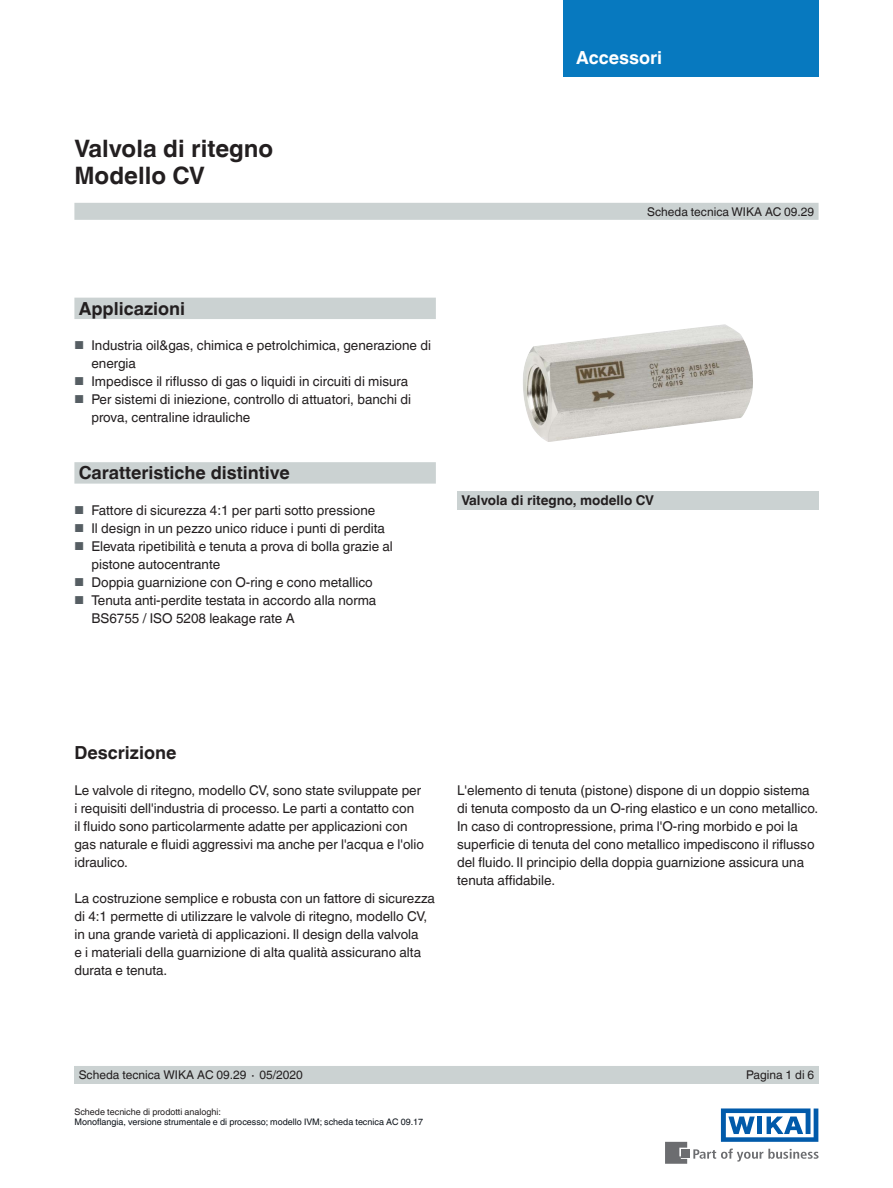
<style>
.page{position:relative;width:893px;height:1188px;background:#fff}
.page>*{position:absolute;margin:0;border:0;box-sizing:border-box;transform-origin:0 0}
.t1{font:700 24px/27px "Helvetica World";color:#231f20}
.t2{font:700 18px "Helvetica World";color:#231f20}
.t3{font:700 18px "Helvetica World";color:#fff}
.t4{font:13.5px/18px "Helvetica World";color:#231f20}
.t5{font:700 13.5px "Helvetica World";color:#231f20}
.t6{font:12px "Helvetica World";color:#231f20}
.t7{font:9px "Helvetica World";color:#0d131a}
.t8{font:9px "Helvetica World";color:#231f20}
.s1{font-size:11.55px;color:#565e63}
</style>
<div class="page">
<svg style="left:693px;top:1149px;width:126px;height:13px"></svg>
<div style="left:682px;top:1150px;width:8px;height:8px;background:#6c6d70"></div>
<svg style="left:665px;top:1142px;width:22px;height:22px"></svg>
<svg style="left:721px;top:1108px;width:97px;height:34px"></svg>
<div style="left:563px;top:0;width:256px;height:76px;background:#0779bf"></div>
<div style="left:74px;top:203px;width:745px;height:17px;background:#cbd2d2"></div>
<div style="left:74px;top:1066px;width:745px;height:18px;background:#cbd2d2"></div>
<svg style="left:74px;top:298px;width:362px;height:186px"></svg>
<div style="left:457px;top:491px;width:362px;height:18px;background:#cbd2d2"></div>
<img style="left:523px;top:324px;width:230px;height:118px">
<h1 class="t1" style="left:74px;top:135px;width:200px">Valvola di ritegno<br>Modello CV</h1>
<h2 class="t3" style="left:576px;top:47px;width:88px">Accessori</h2>
<p class="t6" style="left:647px;top:204px;width:169px">Scheda tecnica WIKA AC 09.29</p>
<h2 class="t2" style="left:79px;top:298px;width:108px">Applicazioni</h2>
<p class="t4" style="left:91px;top:336px;width:341px;text-indent:-17px"><span class="s1">■</span> Industria oil&amp;gas, chimica e petrolchimica, generazione di energia</p>
<p class="t4" style="left:74px;top:372px;width:335px"><span class="s1">■</span> Impedisce il riflusso di gas o liquidi in circuiti di misura</p>
<p class="t4" style="left:91px;top:390px;width:321px;text-indent:-17px"><span class="s1">■</span> Per sistemi di iniezione, controllo di attuatori, banchi di prova, centraline idrauliche</p>
<h2 class="t2" style="left:79px;top:463px;width:213px">Caratteristiche distintive</h2>
<p class="t4" style="left:74px;top:501px;width:302px"><span class="s1">■</span> Fattore di sicurezza 4:1 per parti sotto pressione</p>
<p class="t4" style="left:74px;top:519px;width:312px"><span class="s1">■</span> Il design in un pezzo unico riduce i punti di perdita</p>
<p class="t4" style="left:91px;top:537px;width:303px;text-indent:-17px"><span class="s1">■</span> Elevata ripetibilità e tenuta a prova di bolla grazie al pistone autocentrante</p>
<p class="t4" style="left:74px;top:573px;width:300px"><span class="s1">■</span> Doppia guarnizione con O-ring e cono metallico</p>
<p class="t4" style="left:91px;top:591px;width:286px;text-indent:-17px"><span class="s1">■</span> Tenuta anti-perdite testata in accordo alla norma<br>BS6755 / ISO 5208 leakage rate A</p>
<p class="t5" style="left:461px;top:492px;width:194px">Valvola di ritegno, modello CV</p>
<h2 class="t2" style="left:74px;top:743px;width:103px">Descrizione</h2>
<p class="t4" style="left:74px;top:782px;width:351px">Le valvole di ritegno, modello CV, sono state sviluppate per i requisiti dell'industria di processo. Le parti a contatto con<br>il fluido sono particolarmente adatte per applicazioni con gas naturale e fluidi aggressivi ma anche per l'acqua e l'olio idraulico.</p>
<p class="t4" style="left:74px;top:890px;width:362px">La costruzione semplice e robusta con un fattore di sicurezza di 4:1 permette di utilizzare le valvole di ritegno, modello CV, in una grande varietà di applicazioni. Il design della valvola<br>e i materiali della guarnizione di alta qualità assicurano alta durata e tenuta.</p>
<p class="t4" style="left:457px;top:782px;width:363px">L'elemento di tenuta (pistone) dispone di un doppio sistema di tenuta composto da un O-ring elastico e un cono metallico.<br>In caso di contropressione, prima l'O-ring morbido e poi la superficie di tenuta del cono metallico impediscono il riflusso del fluido. Il principio della doppia guarnizione assicura una tenuta affidabile.</p>
<p class="t6" style="left:79px;top:1068px;width:226px">Scheda tecnica WIKA AC 09.29 ∙ 05/2020</p>
<p class="t6" style="left:746px;top:1068px;width:70px">Pagina 1 di 6</p>
<p class="t8" style="left:74px;top:1107px;width:148px">Schede tecniche di prodotti analoghi:</p>
<p class="t7" style="left:74px;top:1117px;width:350px">Monoflangia, versione strumentale e di processo; modello IVM; scheda tecnica AC 09.17</p>
</div>
